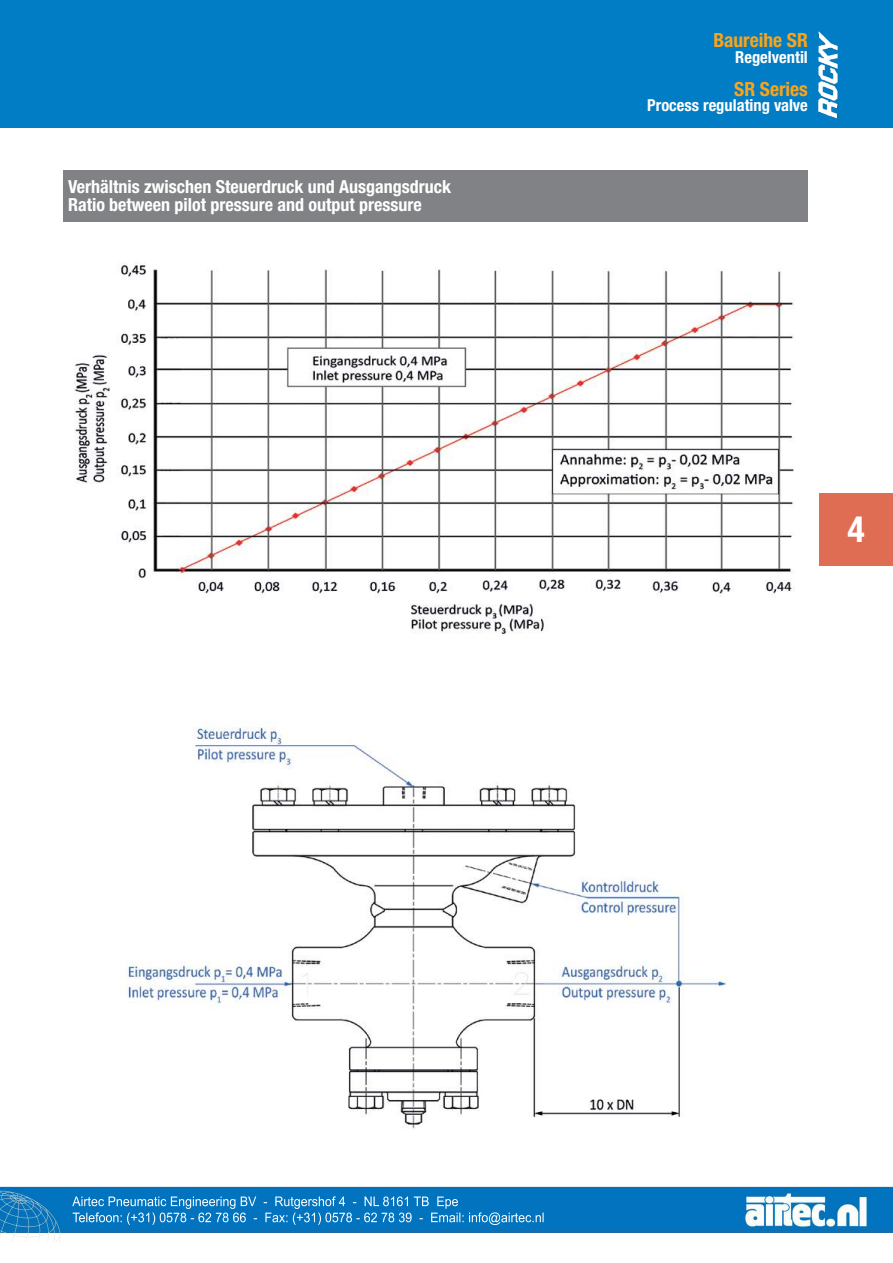
<style>
.page{position:relative;width:893px;height:1263px;background:#fff}
.page>*{position:absolute;margin:0;border:0;box-sizing:border-box;transform-origin:0 0}
.t1{font:700 condensed 36px "Helvetica Neue LT Std";color:#fff}
.t2{font:700 condensed 19.5px "Helvetica Neue LT Std";color:#faa41a}
.t3{font:700 condensed 18px/18px "Helvetica Neue LT Std";color:#fff}
.t4{font:700 condensed 16.5px "Helvetica Neue LT Std";color:#fff}
</style>
<div class="page">
<img style="left:0;top:0;width:893px;height:1241px">
<p class="t3" style="left:68px;top:177px;width:385px">Verhältnis zwischen Steuerdruck und Ausgangsdruck<br>Ratio between pilot pressure and output pressure</p>
<p class="t2" style="left:713px;top:28px;width:96px">Baureihe SR</p>
<p class="t4" style="left:735px;top:47px;width:74px">Regelventil</p>
<p class="t2" style="left:734px;top:78px;width:75px">SR Series</p>
<p class="t4" style="left:647px;top:95px;width:162px">Process regulating valve</p>
<h1 class="t1" style="left:847px;top:508px;width:19px">4</h1>
</div>
